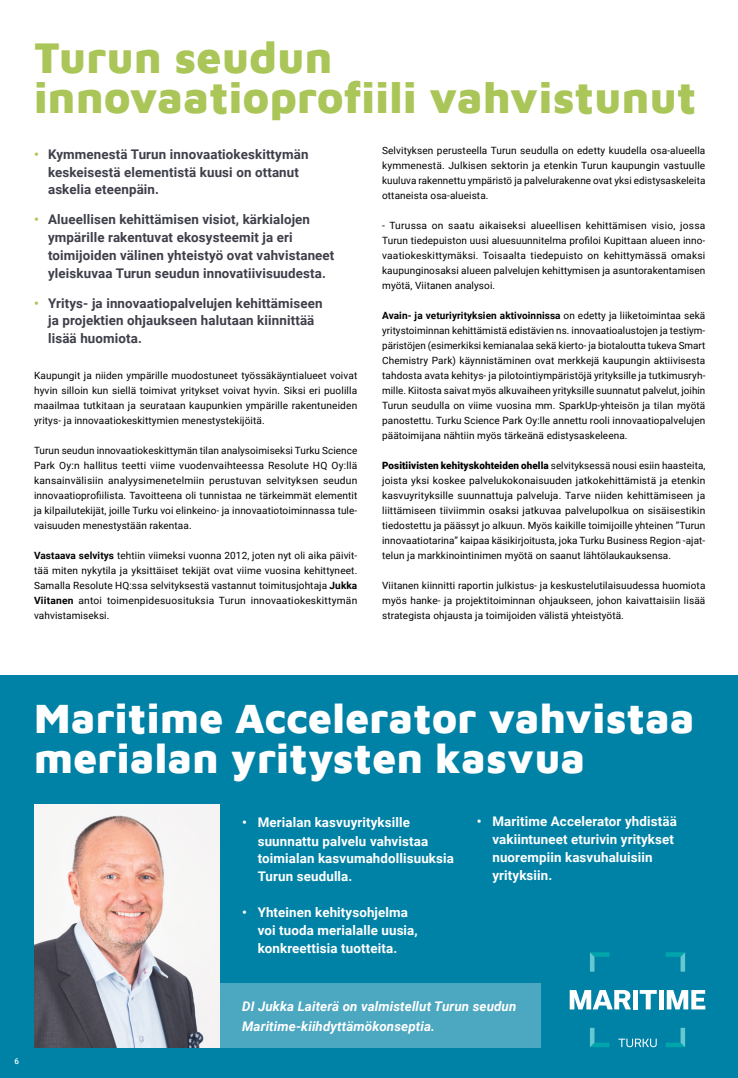
<style>
.page{position:relative;width:738px;height:1078px;background:#fff}
.page>*{position:absolute;margin:0;border:0;box-sizing:border-box;transform-origin:0 0}
.t1{font:900 44px/40px "Maven Pro";letter-spacing:.01em;color:#aac558}
.t2{font:900 41.8px/39.8px "Maven Pro";letter-spacing:.01em;color:#fff}
.t3{font:700 13.3px/17.7px "Roboto";letter-spacing:.01em;color:#3f3f4b}
.t4{font:700 13.3px/17.7px "Roboto";letter-spacing:.01em;color:#fff}
.t5{font:italic 700 13.3px/20px "Roboto";letter-spacing:.01em;color:#fff}
.t6{font:10px/15px "Roboto";letter-spacing:.01em;color:#000;text-align:justify}
.t7{font:500 8px "Roboto";color:#fff}
.s1{color:#aac558}
.s2{font-weight:700}
.s3{font-weight:900}
</style>
<div class="page">
<div style="left:0;top:675px;width:737px;height:402px;background:#0082a6"></div>
<hr style="left:737px;top:352px;width:1px;height:323px;background:#e7e6e6">
<svg style="left:665px;top:1027px;width:19px;height:19px"></svg>
<svg style="left:665px;top:952px;width:19px;height:19px"></svg>
<svg style="left:590px;top:952px;width:19px;height:19px"></svg>
<svg style="left:590px;top:1027px;width:19px;height:19px"></svg>
<svg style="left:618px;top:1038px;width:38px;height:8px"></svg>
<svg style="left:569px;top:990px;width:61px;height:19px"></svg>
<div style="left:632px;top:989px;width:5px;height:20px;background:#fff"></div>
<svg style="left:639px;top:990px;width:17px;height:19px"></svg>
<div style="left:658px;top:989px;width:5px;height:20px;background:#fff"></div>
<svg style="left:666px;top:990px;width:38px;height:19px"></svg>
<div style="left:186px;top:982px;width:355px;height:65px;background:#4ca7c0"></div>
<img style="left:34px;top:804px;width:185px;height:243px">
<h1 class="t1" style="left:34px;top:35px;width:663px">Turun seudun innovaatioprofiili vahvistunut</h1>
<h3 class="t3" style="left:48px;top:145px;width:262px;text-indent:-14px"><span class="s1">•</span> Kymmenestä Turun innovaatiokeskittymän keskeisestä elementistä kuusi on ottanut askelia eteenpäin.</h3>
<h3 class="t3" style="left:48px;top:210px;width:288px;text-indent:-14px"><span class="s1">•</span> Alueellisen kehittämisen visiot, kärkialojen ympärille rakentuvat ekosysteemit ja eri toimijoiden välinen yhteistyö ovat vahvistaneet yleiskuvaa Turun seudun innovatiivisuudesta.</h3>
<h3 class="t3" style="left:48px;top:293px;width:276px;text-indent:-14px"><span class="s1">•</span> Yritys- ja innovaatiopalvelujen kehittämiseen ja projektien ohjaukseen halutaan kiinnittää lisää huomiota.</h3>
<p class="t6" style="left:34px;top:368px;width:324px">Kaupungit ja niiden ympärille muodostuneet työssäkäyntialueet voivat hyvin silloin kun siellä toimivat yritykset voivat hyvin. Siksi eri puolilla maailmaa tutkitaan ja seurataan kaupunkien ympärille rakentuneiden yritys- ja innovaatiokeskittymien menestystekijöitä.</p>
<p class="t6" style="left:34px;top:443px;width:324px">Turun seudun innovaatiokeskittymän tilan analysoimiseksi Turku Science Park Oy:n hallitus teetti viime vuodenvaihteessa Resolute HQ Oy:llä kansainvälisiin analyysimenetelmiin perustuvan selvityksen seudun innovaatioprofiilista. Tavoitteena oli tunnistaa ne tärkeimmät elementit ja kilpailutekijät, joille Turku voi elinkeino- ja innovaatiotoiminnassa tule&shy;vaisuuden menestystään rakentaa.</p>
<p class="t6" style="left:34px;top:548px;width:324px"><span class="s2">Vastaava selvitys</span> tehtiin viimeksi vuonna 2012, joten nyt oli aika päivit&shy;tää miten nykytila ja yksittäiset tekijät ovat viime vuosina kehittyneet.<br>Samalla Resolute HQ:ssa selvityksestä vastannut toimitusjohtaja <span class="s2">Jukka Viitanen</span> antoi toimenpidesuosituksia Turun innovaatiokeskittymän vahvistamiseksi.</p>
<p class="t6" style="left:382px;top:143px;width:324px">Selvityksen perusteella Turun seudulla on edetty kuudella osa-alueella kymmenestä. Julkisen sektorin ja etenkin Turun kaupungin vastuulle kuuluva rakennettu ympäristö ja palvelurakenne ovat yksi edistysaskeleita ottaneista osa-alueista.</p>
<p class="t6" style="left:382px;top:218px;width:324px">- Turussa on saatu aikaiseksi alueellisen kehittämisen visio, jossa Turun tiedepuiston uusi aluesuunnitelma profiloi Kupittaan alueen inno&shy;vaatiokeskittymäksi. Toisaalta tiedepuisto on kehittymässä omaksi kaupunginosaksi alueen palvelujen kehittymisen ja asuntorakentamisen myötä, Viitanen analysoi.</p>
<p class="t6" style="left:382px;top:308px;width:324px"><span class="s2">Avain- ja veturiyrityksien aktivoinnissa</span> on edetty ja liiketoimintaa sekä yritystoiminnan kehittämistä edistävien ns. innovaatioalustojen ja testiym&shy;päristöjen (esimerkiksi kemianalaa sekä kierto- ja biotaloutta tukeva Smart Chemistry Park) käynnistäminen ovat merkkejä kaupungin aktiivisesta tahdosta avata kehitys- ja pilotointiympäristöjä yrityksille ja tutkimusryh&shy;mille. Kiitosta saivat myös alkuvaiheen yrityksille suunnatut palvelut, joihin Turun seudulla on viime vuosina mm. SparkUp-yhteisön ja tilan myötä panostettu. Turku Science Park Oy:lle annettu rooli innovaatiopalvelujen päätoimijana nähtiin myös tärkeänä edistysaskeleena.</p>
<p class="t6" style="left:382px;top:458px;width:324px"><span class="s3">Positiivisten kehityskohteiden ohella</span> selvityksessä nousi esiin haasteita, joista yksi koskee palvelukokonaisuuden jatkokehittämistä ja etenkin kasvuyrityksille suunnattuja palveluja. Tarve niiden kehittämiseen ja liittämiseen tiiviimmin osaksi jatkuvaa palvelupolkua on sisäisestikin tiedostettu ja päässyt jo alkuun. Myös kaikille toimijoille yhteinen ”Turun innovaatiotarina” kaipaa käsikirjoitusta, joka Turku Business Region -ajat&shy;telun ja markkinointinimen myötä on saanut lähtölaukauksensa.</p>
<p class="t6" style="left:382px;top:578px;width:324px">Viitanen kiinnitti raportin julkistus- ja keskustelutilaisuudessa huomiota myös hanke- ja projektitoiminnan ohjaukseen, johon kaivattaisiin lisää strategista ohjausta ja toimijoiden välistä yhteistyötä.</p>
<h2 class="t2" style="left:34px;top:695px;width:661px">Maritime Accelerator vahvistaa merialan yritysten kasvua</h2>
<h3 class="t4" style="left:257px;top:812px;width:198px;line-height:18.1px;text-indent:-16px">• Merialan kasvuyrityksille suunnattu palvelu vahvistaa toimialan kasvumahdollisuuksia<br>Turun seudulla.</h3>
<h3 class="t4" style="left:257px;top:902px;width:161px;text-indent:-16px">• Yhteinen kehitysohjelma voi tuoda merialalle uusia, konkreettisia tuotteita.</h3>
<h3 class="t4" style="left:492px;top:812px;width:186px;text-indent:-16px">• Maritime Accelerator yhdistää vakiintuneet eturivin yritykset nuorempiin kasvuhaluisiin yrityksiin.</h3>
<p class="t7" style="left:15px;top:1055px;width:6px">6</p>
<h3 class="t5" style="left:242px;top:995px;width:275px">DI Jukka Laiterä on valmistellut Turun seudun<br>Maritime-kiihdyttämökonseptia.</h3>
</div>
